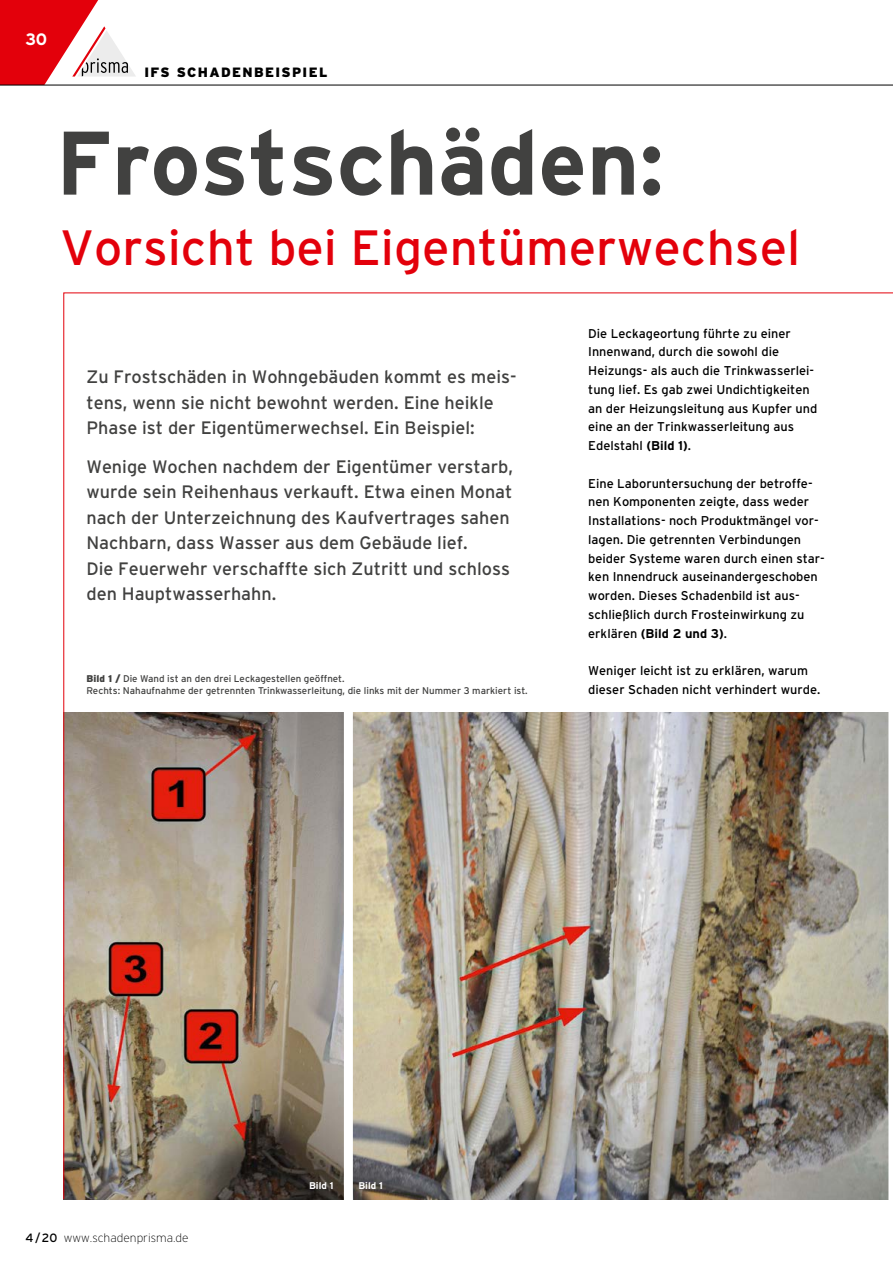
<style>
.page{position:relative;width:893px;height:1263px;background:#fff}
.page>*{position:absolute;margin:0;border:0;box-sizing:border-box;transform-origin:0 0}
.t1{font:49.5px "Interstate";color:#e3000b}
.t2{font:18px/25.5px "Interstate";color:#414140}
.t3{font:700 16.5px "Interstate";color:#fff}
.t4{font:900 13.5px "Interstate";letter-spacing:.1em;color:#000}
.t5{font:12.75px/18.8px "Interstate";color:#000}
.t6{font:200 12px "Interstate";color:#000}
.t7{font:9.75px/11.7px "Interstate";color:#414140}
.t8{font:700 9.75px "Interstate";color:#fff}
.s1{font-weight:900}
.s2{font-weight:700}
.s3{font-weight:400}
</style>
<div class="page">
<svg style="left:0;top:0;width:136px;height:85px"></svg>
<svg style="left:64px;top:128px;width:596px;height:68px"></svg>
<hr style="left:0;top:85px;width:893px;height:1px;background:#000">
<img style="left:63px;top:292px;width:830px;height:908px">
<div style="left:344px;top:710px;width:9px;height:493px;background:#fff"></div>
<div style="left:888px;top:710px;width:5px;height:493px;background:#fff"></div>
<p class="t3" style="left:26px;top:30px;width:23px">30</p>
<p class="t4" style="left:145px;top:64px;width:184px">IFS SCHADENBEISPIEL</p>
<h1 class="t1" style="left:60px;top:219px;width:741px">Vorsicht bei Eigentümerwechsel</h1>
<h2 class="t2" style="left:86px;top:364px;width:432px">Zu Frostschäden in Wohngebäuden kommt es meis&shy;tens, wenn sie nicht bewohnt werden. Eine heikle<br>Phase ist der Eigentümerwechsel. Ein Beispiel:</h2>
<p class="t2" style="left:86px;top:453px;width:428px">Wenige Wochen nachdem der Eigentümer verstarb, wurde sein Reihenhaus verkauft. Etwa einen Monat nach der Unterzeichnung des Kaufvertrages sahen Nachbarn, dass Wasser aus dem Gebäude lief.<br>Die Feuerwehr verschaffte sich Zutritt und schloss den Hauptwasserhahn.</p>
<p class="t7" style="left:86px;top:673px;width:443px"><span class="s1">Bild 1 /</span> Die Wand ist an den drei Leckagestellen geöffnet.<br>Rechts: Nahaufnahme der getrennten Trinkwasserleitung, die links mit der Nummer 3 markiert ist.</p>
<p class="t5" style="left:588px;top:324px;width:231px">Die Leckageortung führte zu einer Innenwand, durch die sowohl die Heizungs- als auch die Trinkwasserlei&shy;tung lief. Es gab zwei Undichtigkeiten an der Heizungsleitung aus Kupfer und eine an der Trinkwasserleitung aus Edelstahl <span class="s2">(Bild 1)</span>.</p>
<p class="t5" style="left:588px;top:474px;width:238px">Eine Laboruntersuchung der betroffe&shy;nen Komponenten zeigte, dass weder Installations- noch Produktmängel vor&shy;lagen. Die getrennten Verbindungen beider Systeme waren durch einen star&shy;ken Innendruck auseinandergeschoben worden. Dieses Schadenbild ist aus&shy;schließlich durch Frosteinwirkung zu erklären <span class="s2">(Bild 2 und 3)</span>.</p>
<p class="t5" style="left:588px;top:661px;width:234px">Weniger leicht ist zu erklären, warum dieser Schaden nicht verhindert wurde.</p>
<p class="t8" style="left:309px;top:1180px;width:26px">Bild 1</p>
<p class="t8" style="left:358px;top:1180px;width:26px">Bild 1</p>
<p class="t6" style="left:26px;top:1231px;width:165px"><span class="s3">4/20</span> www.schadenprisma.de</p>
</div>
